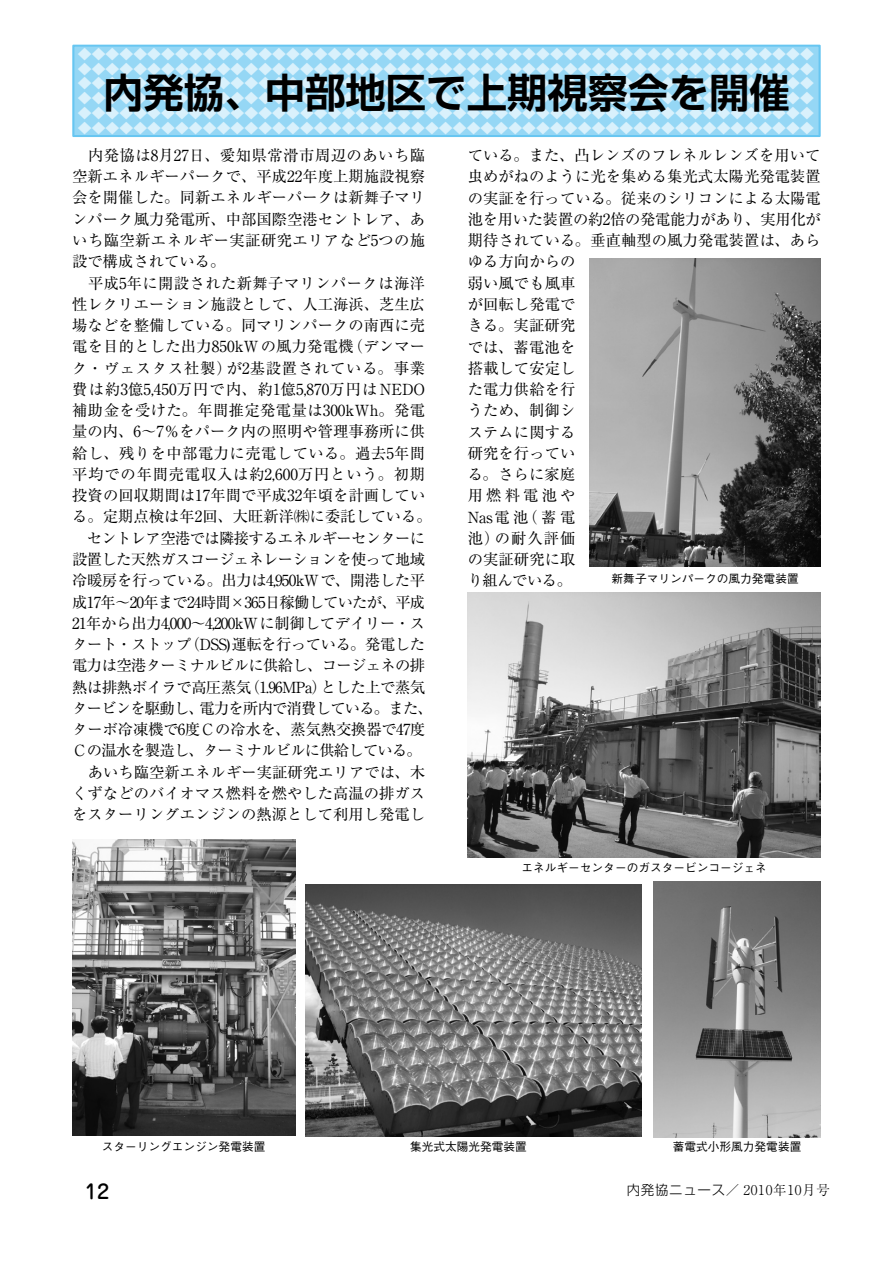
<style>
.page{position:relative;width:893px;height:1263px;background:#fff}
.page>*{position:absolute;margin:0;border:0;box-sizing:border-box;transform-origin:0 0}
.t1{font:700 40.35px "Shin Go Pr 6 N De";color:#000}
.t2{font:500 19.5px "Jun 34 Pro";color:#000}
.t3{font:15.3px/21.3px "Ryumin Pr 6 N";letter-spacing:.005em;color:#000}
.t4{font:300 13.5px "Ryumin Pr 6 N";letter-spacing:.05em;color:#000}
.t5{font:12.9px "Ryumin Pr 6 N";color:#d9f1fc;scale:1.07 1}
.t6{font:500 11.7px "Gothic BBB Pr 6 N";color:#000}
.s1{font-family:"Shin Go Pr 6 N"}
</style>
<div class="page">
<div style="left:73px;top:46px;width:747px;height:90px;background:#95d7f5"></div>
<div style="left:72px;top:45px;width:749px;height:92px;border:2px solid #67c6f1"></div>
<img style="left:590px;top:259px;width:231px;height:308px">
<img style="left:468px;top:592px;width:353px;height:265px">
<img style="left:73px;top:839px;width:222px;height:297px">
<img style="left:305px;top:884px;width:337px;height:252px">
<img style="left:653px;top:882px;width:168px;height:255px">
<p class="t5" style="left:78px;top:44px;width:689px">◆◆◆◆◆◆◆◆◆◆◆◆◆◆◆◆◆◆◆◆◆◆◆◆◆◆◆◆◆◆◆◆◆◆◆◆◆◆◆◆◆◆◆◆◆◆◆◆◆◆◆◆◆</p>
<p class="t5" style="left:78px;top:59px;width:689px">◆◆◆◆◆◆◆◆◆◆◆◆◆◆◆◆◆◆◆◆◆◆◆◆◆◆◆◆◆◆◆◆◆◆◆◆◆◆◆◆◆◆◆◆◆◆◆◆◆◆◆◆◆</p>
<p class="t5" style="left:78px;top:73px;width:689px">◆◆◆◆◆◆◆◆◆◆◆◆◆◆◆◆◆◆◆◆◆◆◆◆◆◆◆◆◆◆◆◆◆◆◆◆◆◆◆◆◆◆◆◆◆◆◆◆◆◆◆◆◆</p>
<p class="t5" style="left:78px;top:88px;width:689px">◆◆◆◆◆◆◆◆◆◆◆◆◆◆◆◆◆◆◆◆◆◆◆◆◆◆◆◆◆◆◆◆◆◆◆◆◆◆◆◆◆◆◆◆◆◆◆◆◆◆◆◆◆</p>
<p class="t5" style="left:78px;top:103px;width:689px">◆◆◆◆◆◆◆◆◆◆◆◆◆◆◆◆◆◆◆◆◆◆◆◆◆◆◆◆◆◆◆◆◆◆◆◆◆◆◆◆◆◆◆◆◆◆◆◆◆◆◆◆◆</p>
<p class="t5" style="left:78px;top:118px;width:689px">◆◆◆◆◆◆◆◆◆◆◆◆◆◆◆◆◆◆◆◆◆◆◆◆◆◆◆◆◆◆◆◆◆◆◆◆◆◆◆◆◆◆◆◆◆◆◆◆◆◆◆◆◆</p>
<h1 class="t1" style="left:103px;top:60px;width:688px">内発協、中部地区で上期視察会を開催</h1>
<p class="t3" style="left:72px;top:144px;width:362px">　内発協は8月27日、愛知県常滑市周辺のあいち臨空新エネルギーパークで、平成22年度上期施設視察会を開催した。同新エネルギーパークは新舞子マリンパーク風力発電所、中部国際空港セントレア、あいち臨空新エネルギー実証研究エリアなど5つの施設で構成されている。<br>　平成5年に開設された新舞子マリンパークは海洋性レクリエーション施設として、人工海浜、芝生広場などを整備している。同マリンパークの南西に売電を目的とした出力850kWの風力発電機（デンマーク・ヴェスタス社製）が2基設置されている。事業費は約3億5,450万円で内、約1億5,870万円はNEDO補助金を受けた。年間推定発電量は300kWh。発電量の内、6〜7％をパーク内の照明や管理事務所に供給し、残りを中部電力に売電している。過去5年間平均での年間売電収入は約2,600万円という。初期投資の回収期間は17年間で平成32年頃を計画している。定期点検は年2回、大旺新洋㈱に委託している。　セントレア空港では隣接するエネルギーセンターに設置した天然ガスコージェネレーションを使って地域冷暖房を行っている。出力は4,950kWで、開港した平成17年〜20年まで24時間×365日稼働していたが、平成<br>21年から出力4,000〜4,200kWに制御してデイリー・スタート・ストップ（DSS)運転を行っている。発電した電力は空港ターミナルビルに供給し、コージェネの排熱は排熱ボイラで高圧蒸気（1.96MPa）とした上で蒸気タービンを駆動し、電力を所内で消費している。また、ターボ冷凍機で6度Ｃの冷水を、蒸気熱交換器で47度<br>Ｃの温水を製造し、ターミナルビルに供給している。　あいち臨空新エネルギー実証研究エリアでは、木くずなどのバイオマス燃料を燃やした高温の排ガスをスターリングエンジンの熱源として利用し発電し</p>
<p class="t3" style="left:468px;top:144px;width:354px">ている。また、凸レンズのフレネルレンズを用いて虫めがねのように光を集める集光式太陽光発電装置の実証を行っている。従来のシリコンによる太陽電池を用いた装置の約2倍の発電能力があり、実用化が期待されている。垂直軸型の風力発電装置は、あらゆる方向からの<br>弱い風でも風車<br>が回転し発電で<br>きる。実証研究<br>では、蓄電池を<br>搭載して安定し<br>た電力供給を行<br>うため、制御シ<br>ステムに関する<br>研究を行ってい<br>る。さらに家庭<br>用燃料電池や<br>Nas電池（蓄電<br>池）の耐久評価<br>の実証研究に取<br>り組んでいる。</p>
<p class="t6" style="left:612px;top:569px;width:189px">新舞子マリンパークの風力発電装置</p>
<p class="t6" style="left:521px;top:858px;width:247px">エネルギーセンターのガスタービンコージェネ</p>
<p class="t6" style="left:102px;top:1137px;width:165px">スターリングエンジン発電装置</p>
<p class="t6" style="left:410px;top:1137px;width:118px">集光式太陽光発電装置</p>
<p class="t6" style="left:673px;top:1137px;width:130px">蓄電式小形風力発電装置</p>
<p class="t2" style="left:85px;top:1176px;width:26px">12</p>
<p class="t4" style="left:627px;top:1179px;width:205px"><span class="s1">内発協ニュース／</span> 2010年10月号</p>
</div>
